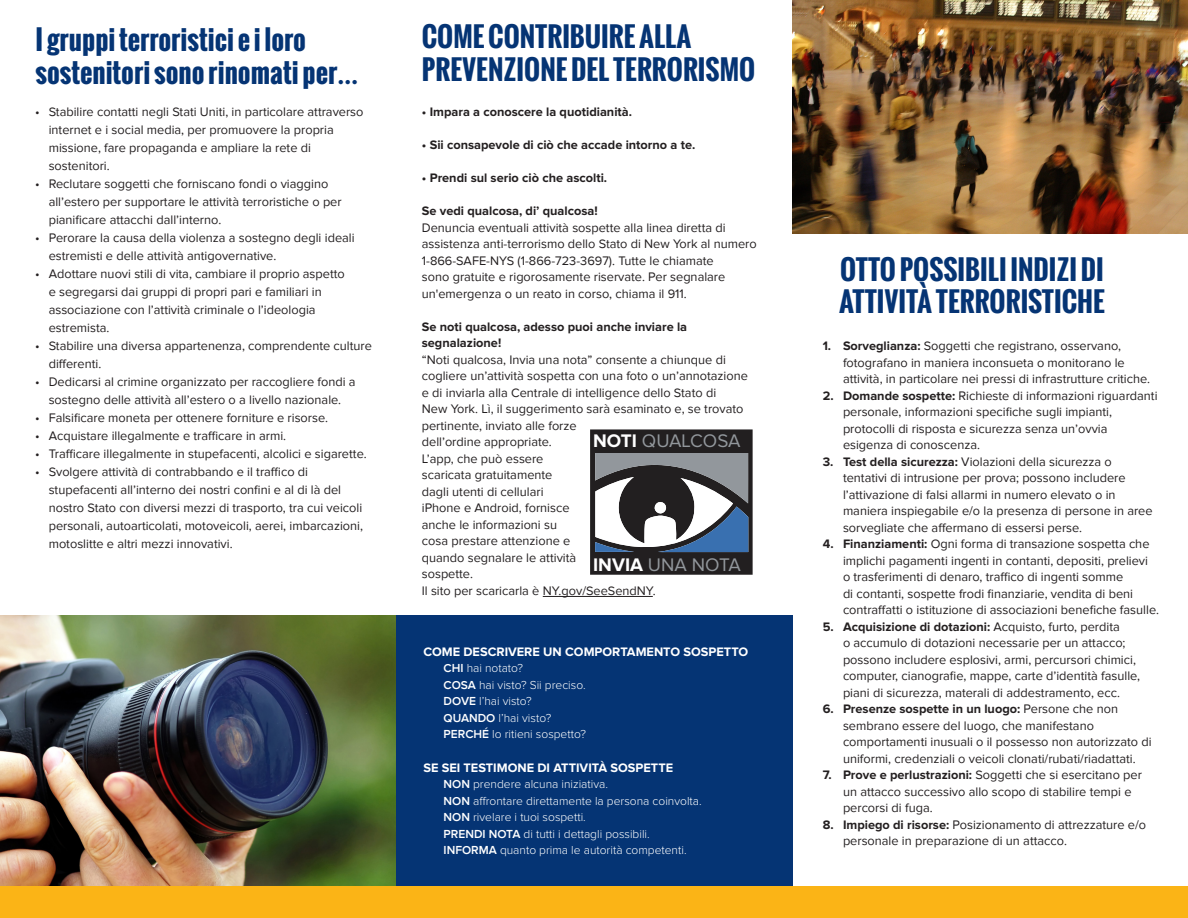
<style>
.page{position:relative;width:1188px;height:918px;background:#fff}
.page>*{position:absolute;margin:0;border:0;box-sizing:border-box;transform-origin:0 0}
.t1{font:700 27px/32.4px "Oswald";color:#053474}
.t2{font:18.9px "Proxima Nova";color:#92979c}
.t3{font:12.75px/16.5px "Proxima Nova";color:#231f20}
.t4{font:700 12.75px/16.5px "Proxima Nova";color:#231f20}
.t5{font:700 12.75px "Proxima Nova";color:#fff}
.t6{font:300 12px "Proxima Nova";color:#fff}
.s1{font-family:"Proxima Nova"}
.s2{font-weight:700;color:#fff}
.s3{font-weight:600}
.s4{font-weight:700}
</style>
<div class="page">
<img style="left:0;top:616px;width:396px;height:271px">
<div style="left:396px;top:616px;width:396px;height:302px;background:#053474"></div>
<hr style="left:543px;top:596px;width:110px;height:1px;background:#231f20">
<div style="left:0;top:887px;width:1188px;height:31px;background:#fbb416"></div>
<img style="left:792px;top:0;width:396px;height:233px">
<svg style="left:590px;top:429px;width:163px;height:146px"></svg>
<p class="t1" style="left:35px;top:23px;width:324px">I gruppi terroristici e i loro sostenitori sono rinomati per<span class="s1">…</span></p>
<p class="t3" style="left:49px;top:103px;width:316px;line-height:18px;text-indent:-14px">• Stabilire contatti negli Stati Uniti, in particolare attraverso internet e i social media, per promuovere la propria missione, fare propaganda e ampliare la rete di sostenitori.</p>
<p class="t3" style="left:49px;top:175px;width:294px;line-height:18px;text-indent:-14px">• Reclutare soggetti che forniscano fondi o viaggino all’estero per supportare le attività terroristiche o per pianificare attacchi dall’interno.</p>
<p class="t3" style="left:49px;top:229px;width:307px;line-height:18px;text-indent:-14px">• Perorare la causa della violenza a sostegno degli ideali estremisti e delle attività antigovernative.</p>
<p class="t3" style="left:49px;top:265px;width:298px;line-height:18px;text-indent:-14px">• Adottare nuovi stili di vita, cambiare il proprio aspetto e segregarsi dai gruppi di propri pari e familiari in associazione con l’attività criminale o l’ideologia estremista.</p>
<p class="t3" style="left:49px;top:337px;width:325px;line-height:18px;text-indent:-14px">• Stabilire una diversa appartenenza, comprendente culture differenti.</p>
<p class="t3" style="left:35px;top:373px;width:322px;line-height:18px;text-align:center">• Dedicarsi al crimine organizzato per raccogliere fondi a sostegno delle attività all’estero o a livello nazionale.</p>
<p class="t3" style="left:35px;top:410px;width:294px">• Falsificare moneta per ottenere forniture e risorse.</p>
<p class="t3" style="left:35px;top:428px;width:253px">• Acquistare illegalmente e trafficare in armi.</p>
<p class="t3" style="left:35px;top:446px;width:333px">• Trafficare illegalmente in stupefacenti, alcolici e sigarette.</p>
<p class="t3" style="left:49px;top:463px;width:316px;line-height:18px;text-indent:-14px">• Svolgere attività di contrabbando e il traffico di stupefacenti all’interno dei nostri confini e al di là del nostro Stato con diversi mezzi di trasporto, tra cui veicoli personali, autoarticolati, motoveicoli, aerei, imbarcazioni, motoslitte e altri mezzi innovativi.</p>
<p class="t1" style="left:422px;top:21px;width:335px">COME CONTRIBUIRE ALLA<br>PREVENZIONE DEL TERRORISMO</p>
<p class="t4" style="left:422px;top:104px;width:212px">• Impara a conoscere la quotidianità.</p>
<p class="t4" style="left:422px;top:137px;width:275px">• Sii consapevole di ciò che accade intorno a te.</p>
<p class="t4" style="left:422px;top:170px;width:187px">• Prendi sul serio ciò che ascolti.</p>
<p class="t4" style="left:422px;top:203px;width:177px">Se vedi qualcosa, di’ qualcosa!</p>
<p class="t3" style="left:422px;top:220px;width:336px">Denuncia eventuali attività sospette alla linea diretta di assistenza anti-terrorismo dello Stato di New York al numero 1-866-SAFE-NYS (1-866-723-3697). Tutte le chiamate<br>sono gratuite e rigorosamente riservate. Per segnalare un'emergenza o un reato in corso, chiama il 911.</p>
<p class="t4" style="left:422px;top:319px;width:267px">Se noti qualcosa, adesso puoi anche inviare la segnalazione!</p>
<p class="t3" style="left:422px;top:352px;width:328px">“Noti qualcosa, Invia una nota” consente a chiunque di cogliere un’attività sospetta con una foto o un’annotazione e di inviarla alla Centrale di intelligence dello Stato di<br>New York. Lì, il suggerimento sarà esaminato e, se trovato pertinente, inviato alle forze<br>dell’ordine appropriate.<br>L’app, che può essere<br>scaricata gratuitamente<br>dagli utenti di cellulari<br>iPhone e Android, fornisce<br>anche le informazioni su<br>cosa prestare attenzione e<br>quando segnalare le attività<br>sospette.</p>
<p class="t3" style="left:422px;top:583px;width:235px">Il sito per scaricarla è NY.gov/SeeSendNY.</p>
<p class="t2" style="left:593px;top:432px;width:149px"><span class="s2">NOTI</span> QUALCOSA</p>
<p class="t2" style="left:593px;top:556px;width:149px"><span class="s2">INVIA</span> UNA NOTA</p>
<p class="t5" style="left:423px;top:646px;width:326px">COME DESCRIVERE UN COMPORTAMENTO SOSPETTO</p>
<p class="t6" style="left:444px;top:663px;width:81px"><span class="s3">CHI</span> hai notato?</p>
<p class="t6" style="left:444px;top:679px;width:144px"><span class="s3">COSA</span> hai visto? Sii preciso.</p>
<p class="t6" style="left:444px;top:696px;width:90px"><span class="s3">DOVE</span> l’hai visto?</p>
<p class="t6" style="left:444px;top:712px;width:109px"><span class="s3">QUANDO</span> l’hai visto?</p>
<p class="t6" style="left:444px;top:729px;width:144px"><span class="s3">PERCHÉ</span> lo ritieni sospetto?</p>
<p class="t5" style="left:423px;top:761px;width:251px">SE SEI TESTIMONE DI ATTIVITÀ SOSPETTE</p>
<p class="t6" style="left:444px;top:779px;width:166px"><span class="s3">NON</span> prendere alcuna iniziativa.</p>
<p class="t6" style="left:444px;top:795px;width:260px"><span class="s3">NON</span> affrontare direttamente la persona coinvolta.</p>
<p class="t6" style="left:444px;top:812px;width:144px"><span class="s3">NON</span> rivelare i tuoi sospetti.</p>
<p class="t6" style="left:444px;top:828px;width:208px"><span class="s3">PRENDI NOTA</span> di tutti i dettagli possibili.</p>
<p class="t6" style="left:444px;top:845px;width:245px"><span class="s3">INFORMA</span> quanto prima le autorità competenti.</p>
<p class="t1" style="left:839px;top:253px;width:267px">OTTO POSSIBILI INDIZI DI<br>ATTIVITÀ TERRORISTICHE</p>
<p class="t3" style="left:843px;top:338px;width:309px;text-indent:-20px"><span class="s4">1. Sorveglianza:</span> Soggetti che registrano, osservano, fotografano in maniera inconsueta o monitorano le attività, in particolare nei pressi di infrastrutture critiche.</p>
<p class="t3" style="left:843px;top:387px;width:316px;text-indent:-20px"><span class="s4">2. Domande sospette:</span> Richieste di informazioni riguardanti personale, informazioni specifiche sugli impianti, protocolli di risposta e sicurezza senza un’ovvia esigenza di conoscenza.</p>
<p class="t3" style="left:843px;top:453px;width:311px;text-indent:-20px"><span class="s4">3. Test della sicurezza:</span> Violazioni della sicurezza o tentativi di intrusione per prova; possono includere l’attivazione di falsi allarmi in numero elevato o in maniera inspiegabile e/o la presenza di persone in aree sorvegliate che affermano di essersi perse.</p>
<p class="t3" style="left:843px;top:536px;width:318px;text-indent:-20px"><span class="s4">4. Finanziamenti:</span> Ogni forma di transazione sospetta che implichi pagamenti ingenti in contanti, depositi, prelievi<br>o trasferimenti di denaro, traffico di ingenti somme<br>di contanti, sospette frodi finanziarie, vendita di beni contraffatti o istituzione di associazioni benefiche fasulle.</p>
<p class="t3" style="left:843px;top:618px;width:299px;text-indent:-20px"><span class="s4">5. Acquisizione di dotazioni:</span> Acquisto, furto, perdita<br>o accumulo di dotazioni necessarie per un attacco; possono includere esplosivi, armi, percursori chimici, computer, cianografie, mappe, carte d’identità fasulle, piani di sicurezza, materali di addestramento, ecc.</p>
<p class="t3" style="left:843px;top:701px;width:310px;text-indent:-20px"><span class="s4">6. Presenze sospette in un luogo:</span> Persone che non sembrano essere del luogo, che manifestano comportamenti inusuali o il possesso non autorizzato di uniformi, credenziali o veicoli clonati/rubati/riadattati.</p>
<p class="t3" style="left:843px;top:767px;width:300px;text-indent:-20px"><span class="s4">7. Prove e perlustrazioni:</span> Soggetti che si esercitano per un attacco successivo allo scopo di stabilire tempi e percorsi di fuga.</p>
<p class="t3" style="left:843px;top:816px;width:305px;text-indent:-20px"><span class="s4">8. Impiego di risorse:</span> Posizionamento di attrezzature e/o personale in preparazione di un attacco.</p>
</div>
